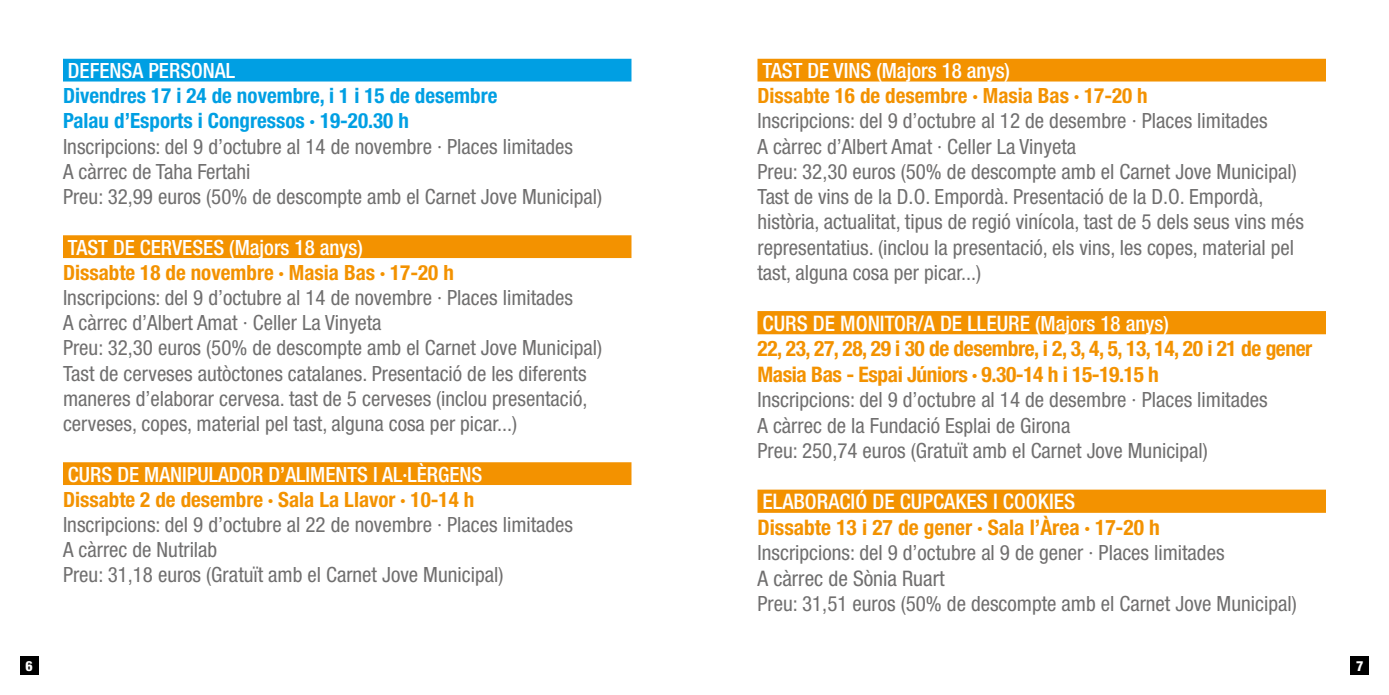
<style>
.page{position:relative;width:1389px;height:695px;background:#fff}
.page>*{position:absolute;margin:0;border:0;box-sizing:border-box;transform-origin:0 0}
.t1{font:700 condensed 21.35px/25.7px "Helvetica Neue LT Std";letter-spacing:-.02em;color:#f39200}
.t2{font:700 condensed 21.35px "Helvetica Neue LT Std";color:#f39200}
.t3{font:500 condensed 21.35px "Helvetica Neue LT Std";color:#fff}
.t4{font:condensed 21.35px "Helvetica Neue LT Std";color:#706f6f}
.t5{font:condensed 21px/25.2px "Helvetica Neue LT Std";color:#706f6f}
.t6{font:700 condensed 21px "Helvetica Neue LT Std";color:#f39200}
.t7{font:500 condensed 21px "Helvetica Neue LT Std";color:#fff}
.t8{font:700 condensed 21px/25.2px "Helvetica Neue LT Std";color:#009fe3}
.t9{font:800 condensed 14px "Helvetica Neue";color:#fff}
.s1{font-weight:500;color:#fff}
.s2{font-weight:500;font-size:21px;color:#fff}
</style>
<div class="page">
<div style="left:20px;top:656px;width:18px;height:18px;background:#000"></div>
<div style="left:1351px;top:656px;width:18px;height:18px;background:#000"></div>
<div style="left:63px;top:59px;width:568px;height:22px;background:#009fe3"></div>
<div style="left:63px;top:235px;width:568px;height:23px;background:#f39200"></div>
<div style="left:63px;top:462px;width:568px;height:23px;background:#f39200"></div>
<div style="left:757px;top:59px;width:569px;height:22px;background:#f39200"></div>
<div style="left:757px;top:311px;width:569px;height:23px;background:#f39200"></div>
<div style="left:757px;top:489px;width:569px;height:23px;background:#f39200"></div>
<p class="t7" style="left:68px;top:58px;width:169px">DEFENSA PERSONAL</p>
<p class="t8" style="left:63px;top:83px;width:436px">Divendres 17 i 24 de novembre, i 1 i 15 de desembre<br>Palau d’Esports i Congressos · 19-20.30 h</p>
<p class="t5" style="left:63px;top:133px;width:541px">Inscripcions: del 9 d’octubre al 14 de novembre · Places limitades<br>A càrrec de Taha Fertahi<br>Preu: 32,99 euros (50% de descompte amb el Carnet Jove Municipal)</p>
<p class="t7" style="left:68px;top:234px;width:297px">TAST DE CERVESES (Majors 18 anys)</p>
<p class="t6" style="left:63px;top:259px;width:392px">Dissabte 18 de novembre · Masia Bas · 17-20 h</p>
<p class="t5" style="left:63px;top:285px;width:541px">Inscripcions: del 9 d’octubre al 14 de novembre · Places limitades<br>A càrrec d’Albert Amat · Celler La Vinyeta<br>Preu: 32,30 euros (50% de descompte amb el Carnet Jove Municipal)<br>Tast de cerveses autòctones catalanes. Presentació de les diferents maneres d’elaborar cervesa. tast de 5 cerveses (inclou presentació, cerveses, copes, material pel tast, alguna cosa per picar...)</p>
<p class="t7" style="left:68px;top:461px;width:416px">CURS DE MANIPULADOR D’ALIMENTS I AL·LÈRGENS</p>
<p class="t6" style="left:63px;top:486px;width:413px">Dissabte 2 de desembre · Sala La Llavor · 10-14 h</p>
<p class="t5" style="left:63px;top:511px;width:512px">Inscripcions: del 9 d’octubre al 22 de novembre · Places limitades<br>A càrrec de Nutrilab<br>Preu: 31,18 euros (Gratuït amb el Carnet Jove Municipal)</p>
<p class="t7" style="left:762px;top:58px;width:249px">TAST DE VINS (Majors 18 anys)</p>
<p class="t6" style="left:757px;top:83px;width:392px">Dissabte 16 de desembre · Masia Bas · 17-20 h</p>
<p class="t5" style="left:757px;top:108px;width:548px">Inscripcions: del 9 d’octubre al 12 de desembre · Places limitades<br>A càrrec d’Albert Amat · Celler La Vinyeta<br>Preu: 32,30 euros (50% de descompte amb el Carnet Jove Municipal)<br>Tast de vins de la D.O. Empordà. Presentació de la D.O. Empordà, història, actualitat, tipus de regió vinícola, tast de 5 dels seus vins més representatius. (inclou la presentació, els vins, les copes, material pel tast, alguna cosa per picar...)</p>
<p class="t1" style="left:757px;top:310px;width:556px"><span class="s1">CURS DE MONITOR/A DE LLEURE</span> <span class="s2">(Majors 18 anys)<br></span>22, 23, 27, 28, 29 i 30 de desembre, i 2, 3, 4, 5, 13, 14, 20 i 21 de gener<br>Masia Bas - Espai Júniors · 9.30-14 h i 15-19.15 h</p>
<p class="t5" style="left:757px;top:387px;width:512px">Inscripcions: del 9 d’octubre al 14 de desembre · Places limitades<br>A càrrec de la Fundació Esplai de Girona<br>Preu: 250,74 euros (Gratuït amb el Carnet Jove Municipal)</p>
<p class="t3" style="left:763px;top:489px;width:314px">ELABORACIÓ DE CUPCAKES I COOKIES</p>
<p class="t2" style="left:757px;top:514px;width:404px">Dissabte 13 i 27 de gener · Sala l’Àrea · 17-20 h</p>
<p class="t5" style="left:757px;top:540px;width:469px">Inscripcions: del 9 d’octubre al 9 de gener · Places limitades</p>
<p class="t4" style="left:757px;top:566px;width:189px">A càrrec de Sònia Ruart</p>
<p class="t5" style="left:757px;top:591px;width:541px">Preu: 31,51 euros (50% de descompte amb el Carnet Jove Municipal)</p>
<p class="t9" style="left:26px;top:656px;width:9px">6</p>
<p class="t9" style="left:1356px;top:656px;width:9px">7</p>
</div>
